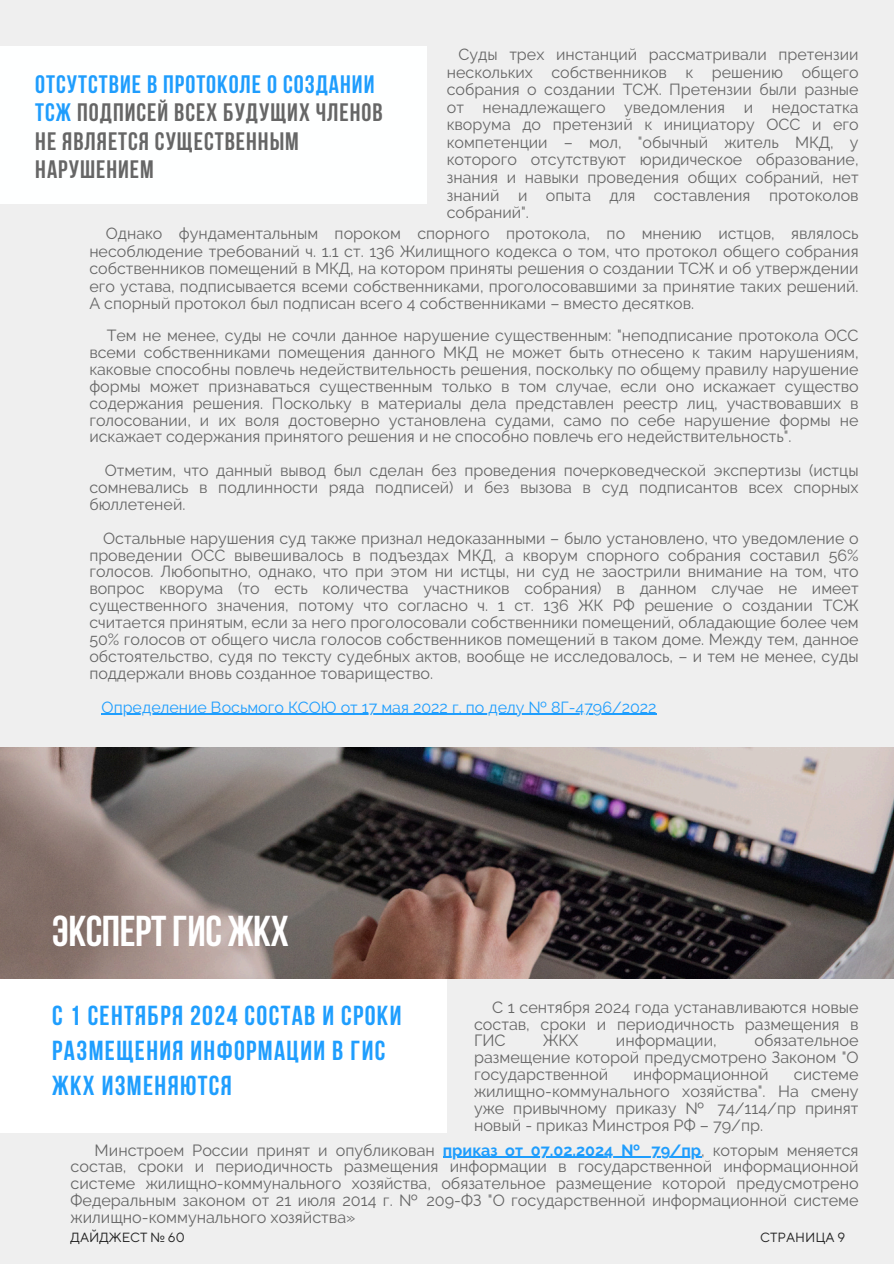
<style>
.page{position:relative;width:894px;height:1264px;background:#fff}
.page>*{position:absolute;margin:0;border:0;box-sizing:border-box;transform-origin:0 0}
.t1{font:700 42.9px "Bebas Neue";letter-spacing:-.01em;color:#fff}
.t2{font:700 27.45px/34.8px "Bebas Neue";letter-spacing:.05em;color:#1f9efe}
.t3{font:700 25.2px/28.2px "Bebas Neue";letter-spacing:.04em;color:#666}
.t4{font:16.2px/16.8px "Raleway";color:#666;text-align:justify}
.t5{font:16.05px/16.8px "Raleway";color:#666;text-align:justify}
.t6{font:16.05px "Raleway";color:#1f9efe}
.t7{font:13.2px "TT Norms Pro";color:#222}
.s1{color:#1f9dfd}
.s2{font-weight:700;color:#1f9dfd}
</style>
<div class="page">
<div style="left:0;top:0;width:893px;height:1263px;background:#efefef"></div>
<div style="left:0;top:47px;width:426px;height:157px;background:#feffff"></div>
<hr style="left:102px;top:713px;width:554px;height:1px;background:#1f9efe">
<div style="left:0;top:975px;width:446px;height:157px;background:#fff"></div>
<img style="left:0;top:747px;width:893px;height:231px">
<hr style="left:443px;top:1156px;width:258px;height:1px;background:#1f9dfd">
<h3 class="t3" style="left:35px;top:73px;width:349px"><span class="s1">Отсутствие в протоколе о создании<br>ТСЖ</span> подписей всех будущих членов не является существенным нарушением</h3>
<h3 class="t5" style="left:446px;top:46px;width:413px;line-height:17.5px;text-indent:12px">Суды трех инстанций рассматривали претензии нескольких собственников к решению общего собрания о создании ТСЖ. Претензии были разные от ненадлежащего уведомления и недостатка кворума до претензий к инициатору ОСС и его компетенции – мол, "обычный житель МКД, у которого отсутствуют юридическое образование, знания и навыки проведения общих собраний, нет знаний и опыта для составления протоколов собраний".</h3>
<h3 class="t5" style="left:89px;top:224px;width:770px;line-height:17.5px;text-indent:16px">Однако фундаментальным пороком спорного протокола, по мнению истцов, являлось несоблюдение требований ч. 1.1 ст. 136 Жилищного кодекса о том, что протокол общего собрания собственников помещений в МКД, на котором приняты решения о создании ТСЖ и об утверждении его устава, подписывается всеми собственниками, проголосовавшими за принятие таких решений.<br>А спорный протокол был подписан всего 4 собственниками – вместо десятков.</h3>
<h3 class="t5" style="left:89px;top:327px;width:770px;text-indent:17px">Тем не менее, суды не сочли данное нарушение существенным: "неподписание протокола ОСС всеми собственниками помещения данного МКД не может быть отнесено к таким нарушениям, каковые способны повлечь недействительность решения, поскольку по общему правилу нарушение формы может признаваться существенным только в том случае, если оно искажает существо содержания решения. Поскольку в материалы дела представлен реестр лиц, участвовавших в голосовании, и их воля достоверно установлена судами, само по себе нарушение формы не искажает содержания принятого решения и не способно повлечь его недействительность".</h3>
<h3 class="t5" style="left:89px;top:462px;width:770px;text-indent:15px">Отметим, что данный вывод был сделан без проведения почерковедческой экспертизы (истцы сомневались в подлинности ряда подписей) и без вызова в суд подписантов всех спорных бюллетеней.</h3>
<h3 class="t5" style="left:89px;top:529px;width:770px;text-indent:14px">Остальные нарушения суд также признал недоказанными – было установлено, что уведомление о проведении ОСС вывешивалось в подъездах МКД, а кворум спорного собрания составил 56% голосов. Любопытно, однако, что при этом ни истцы, ни суд не заострили внимание на том, что вопрос кворума (то есть количества участников собрания) в данном случае не имеет существенного значения, потому что согласно ч. 1 ст. 136 ЖК РФ решение о создании ТСЖ считается принятым, если за него проголосовали собственники помещений, обладающие более чем 50% голосов от общего числа голосов собственников помещений в таком доме. Между тем, данное обстоятельство, судя по тексту судебных актов, вообще не исследовалось, – и тем не менее, суды поддержали вновь созданное товарищество.</h3>
<h2 class="t6" style="left:102px;top:697px;width:556px">Определение Восьмого КСОЮ от 17 мая 2022 г. по делу № 8Г-4796/2022</h2>
<p class="t1" style="left:52px;top:913px;width:238px">экспертгисжкх</p>
<p class="t2" style="left:52px;top:1001px;width:350px">С 1 сентября 2024 состав и сроки размещения информации в ГИС<br>ЖКХ изменяются</p>
<h3 class="t4" style="left:474px;top:998px;width:386px;text-indent:18px">С 1 сентября 2024 года устанавливаются новые состав, сроки и периодичность размещения в ГИС</h3>
<h3 class="t4" style="left:474px;top:1032px;width:386px;text-indent:280px">обязательное размещение которой предусмотрено Законом "О государственной</h3>
<h3 class="t4" style="left:543px;top:1032px;width:37px">ЖКХ</h3>
<h3 class="t4" style="left:615px;top:1032px;width:102px">информации,</h3>
<h3 class="t4" style="left:633px;top:1066px;width:137px">информационной</h3>
<h3 class="t4" style="left:474px;top:1066px;width:386px;text-indent:320px">системе жилищно-коммунального хозяйства". На смену уже привычному приказу № 74/114/пр принят новый - приказ Минстроя РФ – 79/пр.</h3>
<p class="t4" style="left:71px;top:1141px;width:789px;text-indent:24px">Минстроем России принят и опубликован <span class="s2">приказ от 07.02.2024 № 79/пр</span>, которым меняется состав, сроки и периодичность размещения информации в государственной информационной системе жилищно-коммунального хозяйства, обязательное размещение которой предусмотрено Федеральным законом от 21 июля 2014 г. № 209-ФЗ "О государственной информационной системе жилищно-коммунального хозяйства»</p>
<h2 class="t7" style="left:71px;top:1229px;width:116px">ДАЙДЖЕСТ № 60</h2>
<h3 class="t7" style="left:760px;top:1229px;width:86px">СТРАНИЦА 9</h3>
</div>
